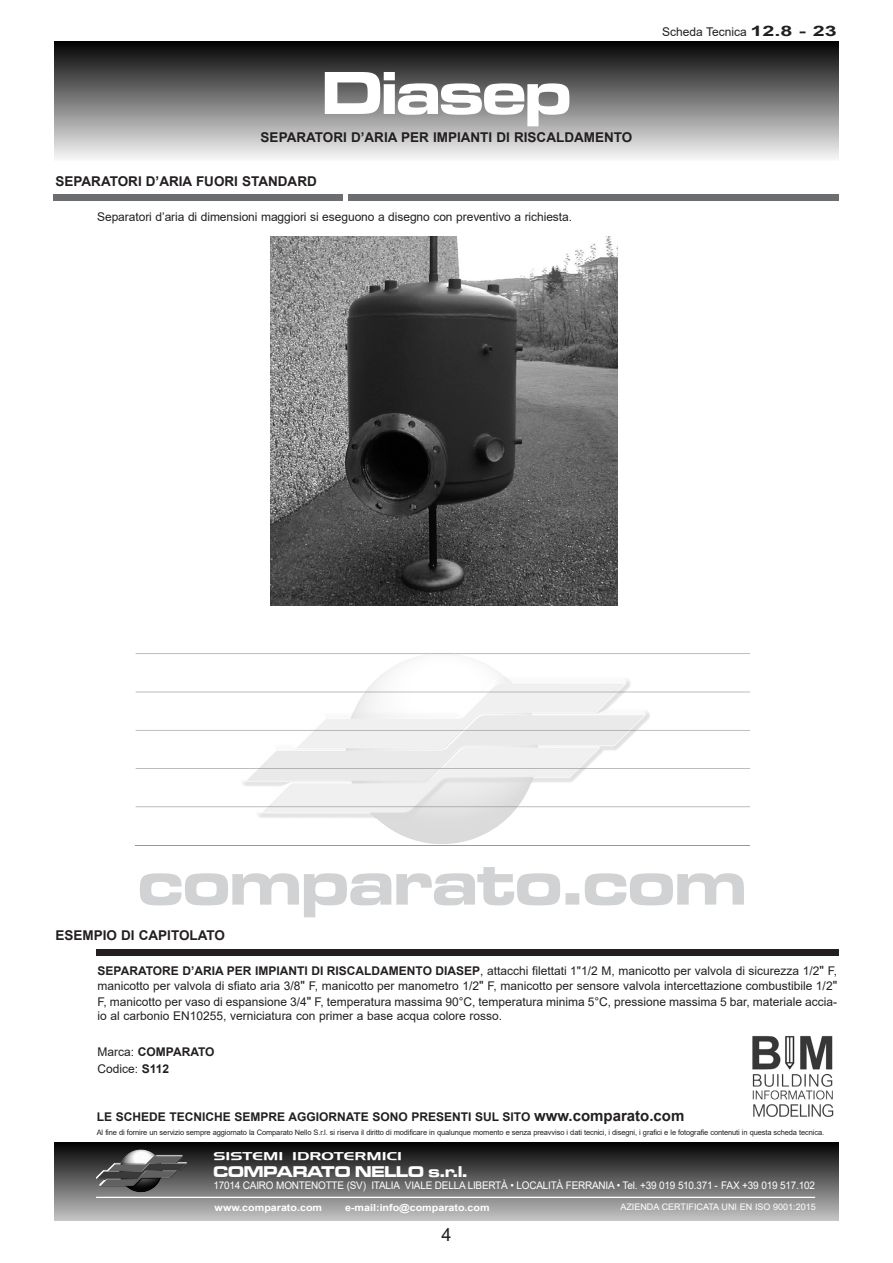
<style>
.page{position:relative;width:893px;height:1263px;background:#fff}
.page>*{position:absolute;margin:0;border:0;box-sizing:border-box;transform-origin:0 0}
.t1{font:63px "Microgramma D Bold Exte";letter-spacing:-.02em;color:#fff}
.t2{font:18px "Arial";color:#231f20}
.t3{font:16.05px "Microgramma D Bold Exte";color:#fff}
.t4{font:700 13.5px "Arial";color:#231f20}
.t5{font:12px/15.1px "Arial";letter-spacing:-.005em;color:#231f20;text-align:justify}
.t6{font:700 12px "Arial";color:#231f20}
.t7{font:10.95px "Aero";color:#fff;scale:1.45 1}
.t8{font:10.5px "Arial";letter-spacing:-.02em;color:#fff;scale:.95 1}
.t9{font:700 9.75px "Arial";color:#fff;scale:1.1 1}
.t10{font:9px "Arial";color:#fff}
.t11{font:7.5px "Arial";letter-spacing:-.015em;color:#231f20}
.s1{font-weight:700;font-size:14.4px}
.s2{font-weight:700}
.s3{font-size:12.75px}
.s4{font-weight:400}
.s5{font-size:15px}
</style>
<div class="page">
<div style="left:54px;top:42px;width:785px;height:119px;background:linear-gradient(to bottom,#030303,#f8f8f8)"></div>
<div style="left:54px;top:1143px;width:785px;height:77px;background:linear-gradient(to bottom,#040404,#c3c3c3)"></div>
<hr style="left:96px;top:1197px;width:719px;height:1px;background:#fff">
<img style="left:96px;top:1149px;width:92px;height:44px">
<img style="left:752px;top:1035px;width:82px;height:82px">
<div style="left:96px;top:949px;width:743px;height:7px;background:#231f20"></div>
<div style="left:349px;top:194px;width:490px;height:7px;background:#6c6d70"></div>
<div style="left:54px;top:194px;width:289px;height:7px;background:#6c6d70"></div>
<img style="left:271px;top:237px;width:346px;height:369px">
<img style="left:240px;top:654px;width:411px;height:190px">
<svg style="left:136px;top:653px;width:614px;height:1px"></svg>
<svg style="left:136px;top:692px;width:614px;height:1px"></svg>
<img style="left:364px;top:692px;width:262px;height:1px">
<svg style="left:136px;top:730px;width:614px;height:1px"></svg>
<img style="left:305px;top:730px;width:333px;height:1px">
<svg style="left:136px;top:768px;width:614px;height:1px"></svg>
<img style="left:249px;top:768px;width:338px;height:1px">
<svg style="left:136px;top:806px;width:614px;height:1px"></svg>
<img style="left:257px;top:806px;width:261px;height:1px">
<hr style="left:136px;top:845px;width:614px;height:1px;background:#97989c">
<svg style="left:140px;top:873px;width:251px;height:44px"></svg>
<p class="t1" style="left:322px;top:56px;width:251px">Diasep</p>
<p class="t4" style="left:261px;top:129px;width:373px">SEPARATORI D’ARIA PER IMPIANTI DI RISCALDAMENTO</p>
<p class="t4" style="left:56px;top:173px;width:263px">SEPARATORI D’ARIA FUORI STANDARD</p>
<p class="t5" style="left:97px;top:209px;width:476px">Separatori d’aria di dimensioni maggiori si eseguono a disegno con preventivo a richiesta.</p>
<p class="t5" style="left:662px;top:24px;width:176px">Scheda Tecnica <span class="s1">12.8 - 23</span></p>
<p class="t4" style="left:56px;top:928px;width:171px">ESEMPIO DI CAPITOLATO</p>
<p class="t5" style="left:98px;top:963px;width:741px"><span class="s2">SEPARATORE D’ARIA PER IMPIANTI DI RISCALDAMENTO DIASEP</span>, attacchi filettati 1"1/2 M, manicotto per valvola di sicurezza 1/2<span class="s3">"</span> F, manicotto per valvola di sfiato aria 3/8<span class="s3">"</span> F, manicotto per manometro 1/2<span class="s3">"</span> F, manicotto per sensore valvola intercettazione combustibile 1/2<span class="s3">" </span>F, manicotto per vaso di espansione 3/4<span class="s3">"</span> F, temperatura massima 90°C, temperatura minima 5°C, pressione massima 5 bar, materiale accia&shy;io al carbonio EN10255, verniciatura con primer a base acqua colore rosso.</p>
<p class="t6" style="left:98px;top:1045px;width:119px"><span class="s4">Marca:</span> COMPARATO</p>
<p class="t5" style="left:98px;top:1061px;width:73px">Codice: <span class="s2">S112</span></p>
<p class="t6" style="left:97px;top:1110px;width:589px">LE SCHEDE TECNICHE SEMPRE AGGIORNATE SONO PRESENTI SUL SITO <span class="s5">www.comparato.com</span></p>
<p class="t11" style="left:97px;top:1128px;width:729px">Al fine di fornire un servizio sempre aggiornato la Comparato Nello S.r.l. si riserva il diritto di modificare in qualunque momento e senza preavviso i dati tecnici, i disegni, i grafici e le fotografie contenuti in questa scheda tecnica.</p>
<p class="t7" style="left:213px;top:1149px;width:132px">SISTEMI IDROTERMICI</p>
<p class="t3" style="left:213px;top:1162px;width:256px">COMPARATO NELLO s.r.l.</p>
<p class="t8" style="left:213px;top:1179px;width:634px">17014 CAIRO MONTENOTTE (SV) ITALIA VIALE DELLA LIBERTÀ • LOCALITÀ FERRANIA • Tel. +39 019 510.371 - FAX +39 019 517.102</p>
<p class="t9" style="left:215px;top:1202px;width:99px">www.comparato.com</p>
<p class="t9" style="left:345px;top:1202px;width:133px">e-mail:info@comparato.com</p>
<p class="t10" style="left:620px;top:1202px;width:197px">AZIENDA CERTIFICATA UNI EN ISO 9001:2015</p>
<p class="t2" style="left:441px;top:1224px;width:12px">4</p>
</div>
